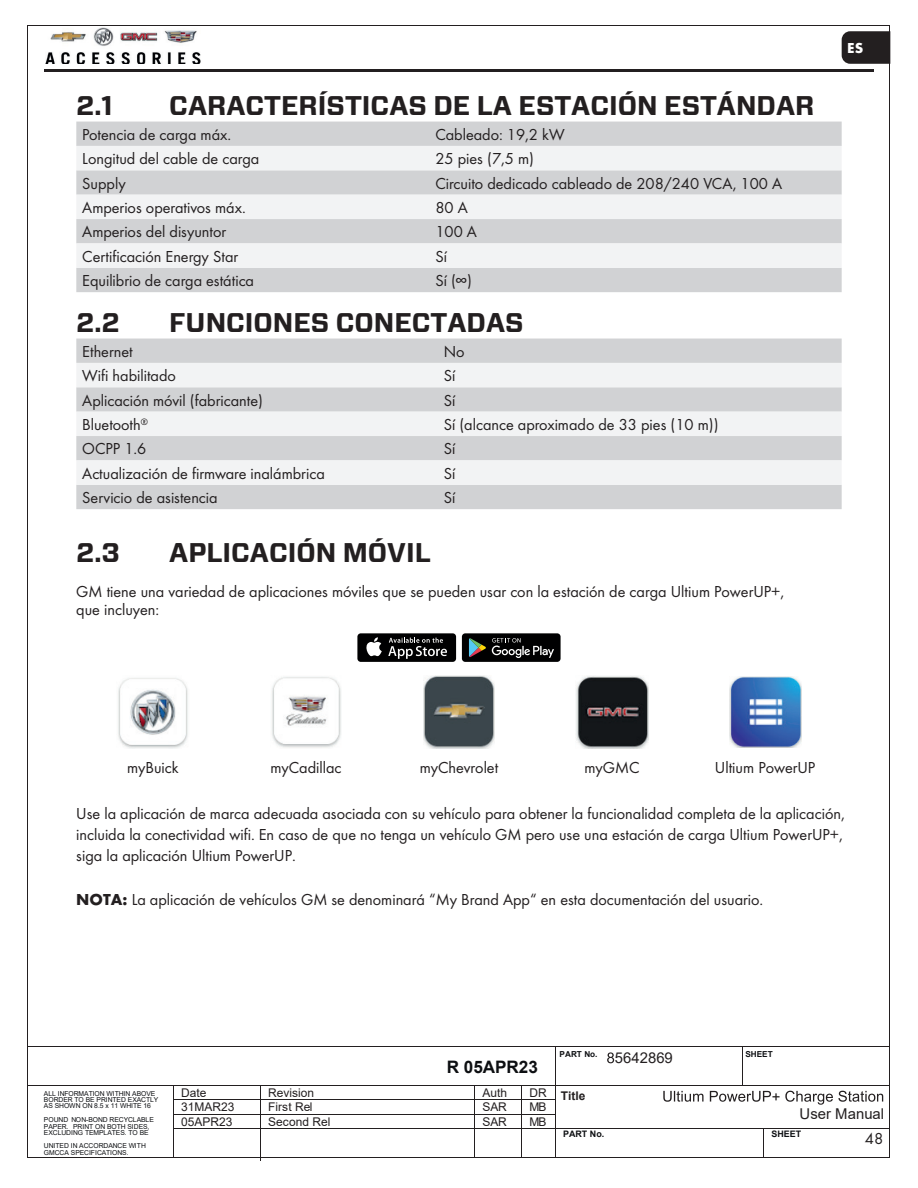
<style>
.page{position:relative;width:918px;height:1188px;background:#fff}
.page>*{position:absolute;margin:0;border:0;box-sizing:border-box;transform-origin:0 0}
.t1{font:700 27px "Forza";color:#231f20}
.t2{font:700 17.1px "Arial";letter-spacing:-.005em;color:#0d0f12}
.t3{font:16.5px/21px "Futura Boo";color:#231f20}
.t4{font:700 15px "Futura";color:#fff}
.t5{font:14.85px "Arial";color:#231f20}
.t6{font:12px "Arial";color:#231f20}
.t7{font:700 12px "Arial";color:#231f20}
.t8{font:700 9px "Arial";letter-spacing:-.005em;color:#0d0f12}
.t9{font:700 8.25px "Arial";letter-spacing:-.005em;color:#0d0f12}
.t10{font:6.75px/6px "Arial";letter-spacing:-.01em;color:#0d0f12}
.s1{font-family:"Futura";font-weight:700}
</style>
<div class="page">
<hr style="left:44px;top:70px;width:829px;height:2px;background:#231f20">
<hr style="left:28px;top:1047px;width:527px;height:1px;background:#231f20">
<hr style="left:555px;top:1047px;width:187px;height:1px;background:#231f20">
<hr style="left:742px;top:1047px;width:148px;height:1px;background:#231f20">
<hr style="left:555px;top:1047px;width:1px;height:38px;background:#231f20">
<hr style="left:742px;top:1047px;width:1px;height:38px;background:#231f20">
<svg style="left:785px;top:1091px;width:98px;height:14px"></svg>
<hr style="left:28px;top:1085px;width:145px;height:1px;background:#231f20">
<hr style="left:174px;top:1085px;width:86px;height:1px;background:#231f20">
<hr style="left:261px;top:1085px;width:213px;height:1px;background:#231f20">
<hr style="left:475px;top:1085px;width:46px;height:1px;background:#231f20">
<hr style="left:522px;top:1085px;width:33px;height:1px;background:#231f20">
<hr style="left:555px;top:1085px;width:187px;height:1px;background:#231f20">
<svg style="left:663px;top:1090px;width:108px;height:12px"></svg>
<hr style="left:742px;top:1085px;width:148px;height:1px;background:#231f20">
<hr style="left:174px;top:1099px;width:86px;height:1px;background:#231f20">
<hr style="left:261px;top:1099px;width:213px;height:1px;background:#231f20">
<hr style="left:475px;top:1099px;width:46px;height:1px;background:#231f20">
<hr style="left:522px;top:1099px;width:33px;height:1px;background:#231f20">
<hr style="left:174px;top:1114px;width:86px;height:1px;background:#231f20">
<hr style="left:261px;top:1114px;width:213px;height:1px;background:#231f20">
<hr style="left:475px;top:1114px;width:46px;height:1px;background:#231f20">
<hr style="left:522px;top:1114px;width:33px;height:1px;background:#231f20">
<hr style="left:174px;top:1128px;width:86px;height:1px;background:#231f20">
<svg style="left:260px;top:1085px;width:1px;height:44px"></svg>
<hr style="left:261px;top:1128px;width:213px;height:1px;background:#231f20">
<hr style="left:475px;top:1128px;width:46px;height:1px;background:#231f20">
<hr style="left:522px;top:1128px;width:33px;height:1px;background:#231f20">
<hr style="left:555px;top:1128px;width:208px;height:1px;background:#231f20">
<hr style="left:764px;top:1128px;width:126px;height:1px;background:#231f20">
<svg style="left:173px;top:1085px;width:1px;height:72px"></svg>
<hr style="left:260px;top:1129px;width:1px;height:31px;background:#231f20">
<svg style="left:474px;top:1085px;width:1px;height:72px"></svg>
<svg style="left:521px;top:1085px;width:1px;height:72px"></svg>
<svg style="left:555px;top:1086px;width:1px;height:71px"></svg>
<svg style="left:763px;top:1128px;width:1px;height:29px"></svg>
<img style="left:46px;top:27px;width:155px;height:37px">
<hr style="left:28px;top:25px;width:861px;height:1px;background:#231f20">
<hr style="left:27px;top:26px;width:1px;height:1131px;background:#231f20">
<hr style="left:889px;top:26px;width:1px;height:1131px;background:#231f20">
<hr style="left:28px;top:1157px;width:861px;height:1px;background:#231f20">
<svg style="left:607px;top:1052px;width:7px;height:11px"></svg>
<svg style="left:842px;top:25px;width:48px;height:39px"></svg>
<div style="left:76px;top:122px;width:766px;height:170px;background:#d1d2d4"></div>
<svg style="left:76px;top:146px;width:766px;height:122px;fill:#f2f3f4"></svg>
<div style="left:76px;top:339px;width:766px;height:170px;background:#d1d2d4"></div>
<svg style="left:76px;top:363px;width:766px;height:122px;fill:#f2f3f4"></svg>
<div style="left:462px;top:633px;width:99px;height:29px;background:#000001;border-radius:3px"></div>
<svg style="left:469px;top:638px;width:17px;height:19px"></svg>
<svg style="left:492px;top:638px;width:62px;height:20px"></svg>
<div style="left:357px;top:633px;width:99px;height:29px;background:#000001;border-radius:3px"></div>
<svg style="left:366px;top:637px;width:16px;height:19px"></svg>
<svg style="left:388px;top:638px;width:59px;height:21px"></svg>
<img style="left:118px;top:678px;width:70px;height:70px">
<img style="left:272px;top:677px;width:69px;height:71px">
<img style="left:423px;top:676px;width:72px;height:72px">
<img style="left:576px;top:676px;width:72px;height:72px">
<img style="left:729px;top:676px;width:72px;height:72px">
<h1 class="t1" style="left:76px;top:87px;width:38px">2.1</h1>
<h1 class="t1" style="left:169px;top:87px;width:647px">CARACTERÍSTICAS DE LA ESTACIÓN ESTÁNDAR</h1>
<p class="t3" style="left:82px;top:124px;width:150px">Potencia de carga máx.</p>
<p class="t3" style="left:435px;top:124px;width:131px">Cableado: 19,2 kW</p>
<p class="t3" style="left:82px;top:148px;width:178px">Longitud del cable de carga</p>
<p class="t3" style="left:435px;top:148px;width:100px">25 pies (7,5 m)</p>
<p class="t3" style="left:82px;top:173px;width:45px">Supply</p>
<p class="t3" style="left:435px;top:173px;width:348px">Circuito dedicado cableado de 208/240 VCA, 100 A</p>
<p class="t3" style="left:82px;top:197px;width:165px">Amperios operativos máx.</p>
<p class="t3" style="left:435px;top:197px;width:34px">80 A</p>
<p class="t3" style="left:82px;top:221px;width:145px">Amperios del disyuntor</p>
<p class="t3" style="left:435px;top:221px;width:43px">100 A</p>
<p class="t3" style="left:82px;top:246px;width:157px">Certificación Energy Star</p>
<p class="t3" style="left:435px;top:246px;width:13px">Sí</p>
<p class="t3" style="left:82px;top:270px;width:173px">Equilibrio de carga estática</p>
<p class="t3" style="left:435px;top:270px;width:38px">Sí (∞)</p>
<h1 class="t1" style="left:76px;top:304px;width:45px">2.2</h1>
<h1 class="t1" style="left:169px;top:304px;width:356px">FUNCIONES CONECTADAS</h1>
<p class="t3" style="left:82px;top:341px;width:52px">Ethernet</p>
<p class="t3" style="left:444px;top:341px;width:22px">No</p>
<p class="t3" style="left:82px;top:365px;width:95px">Wifi habilitado</p>
<p class="t3" style="left:444px;top:365px;width:13px">Sí</p>
<p class="t3" style="left:82px;top:390px;width:182px">Aplicación móvil (fabricante)</p>
<p class="t3" style="left:444px;top:390px;width:13px">Sí</p>
<p class="t3" style="left:82px;top:414px;width:67px">Bluetooth<sup>®</sup></p>
<p class="t3" style="left:444px;top:414px;width:276px">Sí (alcance aproximado de 33 pies (10 m))</p>
<p class="t3" style="left:82px;top:438px;width:66px">OCPP 1.6</p>
<p class="t3" style="left:444px;top:438px;width:13px">Sí</p>
<p class="t3" style="left:82px;top:463px;width:244px">Actualización de firmware inalámbrica</p>
<p class="t3" style="left:444px;top:463px;width:13px">Sí</p>
<p class="t3" style="left:82px;top:487px;width:137px">Servicio de asistencia</p>
<p class="t3" style="left:444px;top:487px;width:13px">Sí</p>
<h1 class="t1" style="left:76px;top:534px;width:45px">2.3</h1>
<h1 class="t1" style="left:169px;top:534px;width:263px">APLICACIÓN MÓVIL</h1>
<p class="t3" style="left:76px;top:583px;width:709px;line-height:18px">GM tiene una variedad de aplicaciones móviles que se pueden usar con la estación de carga Ultium PowerUP+, que incluyen:</p>
<p class="t4" style="left:847px;top:39px;width:18px">ES</p>
<p class="t3" style="left:127px;top:756px;width:53px">myBuick</p>
<p class="t3" style="left:270px;top:756px;width:73px">myCadillac</p>
<p class="t3" style="left:420px;top:756px;width:80px">myChevrolet</p>
<p class="t3" style="left:585px;top:756px;width:57px">myGMC</p>
<p class="t3" style="left:715px;top:756px;width:102px">Ultium PowerUP</p>
<p class="t3" style="left:76px;top:802px;width:770px;text-align:justify">Use la aplicación de marca adecuada asociada con su vehículo para obtener la funcionalidad completa de la aplicación, incluida la conectividad wifi. En caso de que no tenga un vehículo GM pero use una estación de carga Ultium PowerUP+, siga la aplicación Ultium PowerUP.</p>
<p class="t3" style="left:76px;top:889px;width:689px"><span class="s1">NOTA:</span> La aplicación de vehículos GM se denominará “My Brand App“ en esta documentación del usuario.</p>
<p class="t10" style="left:44px;top:1091px;width:116px">ALL INFORMATION WITHIN ABOVE<br>BORDER TO BE PRINTED EXACTLY<br>AS SHOWN ON 8.5 x 11 WHITE 16</p>
<p class="t10" style="left:44px;top:1116px;width:112px;line-height:7.1px">POUND NON-BOND RECYCLABLE<br>PAPER. PRINT ON BOTH SIDES,</p>
<p class="t10" style="left:44px;top:1125px;width:106px;line-height:13.6px">EXCLUDING TEMPLATES. TO BE<br>UNITED IN ACCORDANCE WITH</p>
<p class="t10" style="left:44px;top:1150px;width:86px">GMCCA SPECIFICATIONS.</p>
<p class="t2" style="left:447px;top:1055px;width:93px">R 05APR23</p>
<p class="t9" style="left:560px;top:1049px;width:39px">PART No.</p>
<p class="t9" style="left:745px;top:1048px;width:29px">SHEET</p>
<p class="t5" style="left:615px;top:1048px;width:60px">5642869</p>
<p class="t6" style="left:181px;top:1084px;width:27px">Date</p>
<p class="t6" style="left:268px;top:1084px;width:47px">Revision</p>
<p class="t6" style="left:482px;top:1084px;width:26px">Auth</p>
<p class="t7" style="left:530px;top:1087px;width:57px"><sup>DR</sup> Title</p>
<p class="t5" style="left:772px;top:1086px;width:10px">+</p>
<p class="t6" style="left:181px;top:1099px;width:55px">31MAR23</p>
<p class="t6" style="left:268px;top:1099px;width:46px">First Rel</p>
<p class="t6" style="left:482px;top:1099px;width:26px">SAR</p>
<p class="t6" style="left:530px;top:1099px;width:18px">MB</p>
<p class="t6" style="left:181px;top:1113px;width:53px">05APR23</p>
<p class="t6" style="left:268px;top:1113px;width:64px">Second Rel</p>
<p class="t6" style="left:482px;top:1113px;width:26px">SAR</p>
<p class="t6" style="left:530px;top:1113px;width:18px">MB</p>
<p class="t5" style="left:800px;top:1104px;width:86px">User Manual</p>
<p class="t8" style="left:563px;top:1128px;width:43px">PART No.</p>
<p class="t8" style="left:772px;top:1128px;width:31px">SHEET</p>
<p class="t3" style="left:865px;top:1128px;width:20px">48</p>
</div>
